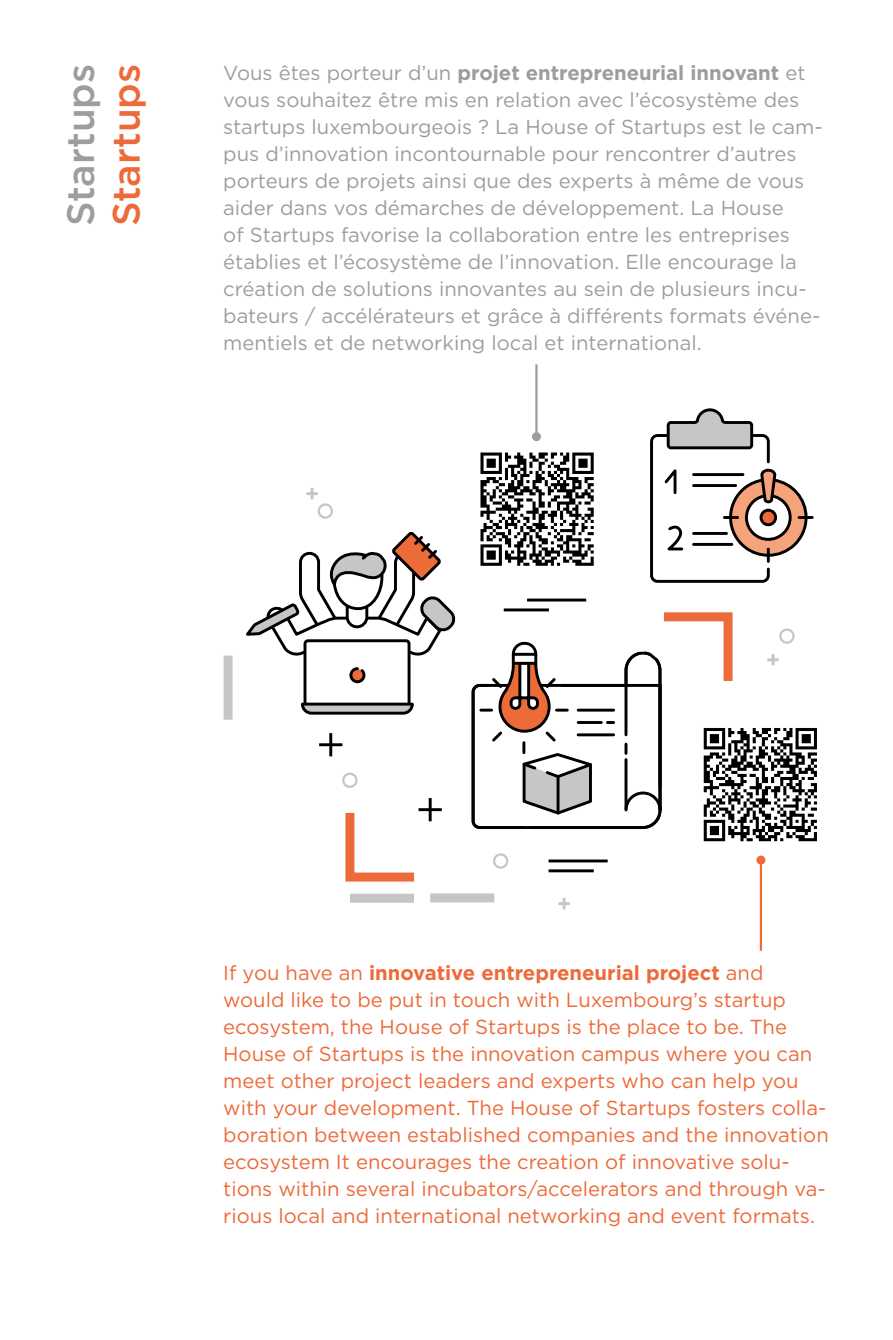
<style>
.page{position:relative;width:893px;height:1340px;background:#fff}
.page>*{position:absolute;margin:0;border:0;box-sizing:border-box;transform-origin:0 0}
.t1{font:500 38.25px "Gotham";color:#9d9d9c}
.t2{font:500 38.25px "Gotham";color:#ed6a39}
.t3{font:20.25px/27px "Gotham";color:#9d9d9c}
.t4{font:20.25px/27px "Gotham";color:#ed6a39}
.s1{font-weight:700}
</style>
<div class="page">
<hr style="left:527px;top:598px;width:59px;height:3px;background:#000">
<svg style="left:306px;top:488px;width:12px;height:11px"></svg>
<hr style="left:419px;top:808px;width:23px;height:3px;background:#000">
<hr style="left:429px;top:798px;width:3px;height:23px;background:#000">
<div style="left:318px;top:503px;width:15px;height:16px;border:2px solid #c6c6c6;border-radius:50%"></div>
<svg style="left:558px;top:898px;width:12px;height:11px"></svg>
<div style="left:493px;top:853px;width:15px;height:15px;border:2px solid #c6c6c6;border-radius:50%"></div>
<div style="left:430px;top:893px;width:64px;height:9px;background:#c6c6c6"></div>
<hr style="left:549px;top:869px;width:45px;height:3px;background:#000">
<hr style="left:549px;top:859px;width:59px;height:3px;background:#000">
<hr style="left:329px;top:733px;width:3px;height:23px;background:#000">
<hr style="left:319px;top:743px;width:23px;height:3px;background:#000">
<div style="left:342px;top:772px;width:16px;height:16px;border:2px solid #c6c6c6;border-radius:50%"></div>
<svg style="left:345px;top:808px;width:78px;height:74px"></svg>
<div style="left:224px;top:655px;width:9px;height:64px;background:#c6c6c6"></div>
<div style="left:350px;top:893px;width:64px;height:9px;background:#c6c6c6"></div>
<svg style="left:246px;top:532px;width:210px;height:183px"></svg>
<svg style="left:650px;top:408px;width:162px;height:175px"></svg>
<hr style="left:535px;top:364px;width:3px;height:72px;background:#9d9d9c">
<div style="left:532px;top:432px;width:9px;height:9px;background:#9d9d9c;border-radius:50%"></div>
<hr style="left:760px;top:860px;width:2px;height:90px;background:#ed6a39">
<div style="left:756px;top:855px;width:9px;height:9px;background:#ed6a39;border-radius:50%"></div>
<svg style="left:480px;top:452px;width:114px;height:114px"></svg>
<svg style="left:471px;top:608px;width:346px;height:233px"></svg>
<h1 class="t1" style="left:55px;top:226px;width:164px;rotate:-90deg">Startups</h1>
<h1 class="t2" style="left:101px;top:226px;width:164px;rotate:-90deg">Startups</h1>
<p class="t3" style="left:223px;top:59px;width:601px">Vous êtes porteur d’un <span class="s1">projet entrepreneurial innovant</span> et vous souhaitez être mis en relation avec l’écosystème des startups luxembourgeois ? La House of Startups est le cam&shy;pus d’innovation incontournable pour rencontrer d’autres porteurs de projets ainsi que des experts à même de vous aider dans vos démarches de développement. La House<br>of Startups favorise la collaboration entre les entreprises établies et l’écosystème de l’innovation. Elle encourage la création de solutions innovantes au sein de plusieurs incu&shy;bateurs / accélérateurs et grâce à différents formats événe&shy;mentiels et de networking local et international.</p>
<p class="t4" style="left:223px;top:958px;width:607px">If you have an <span class="s1">innovative entrepreneurial project</span> and would like to be put in touch with Luxembourg’s startup ecosystem, the House of Startups is the place to be. The House of Startups is the innovation campus where you can meet other project leaders and experts who can help you with your development. The House of Startups fosters colla&shy;boration between established companies and the innovation ecosystem It encourages the creation of innovative solu&shy;tions within several incubators/accelerators and through va&shy;rious local and international networking and event formats.</p>
</div>
